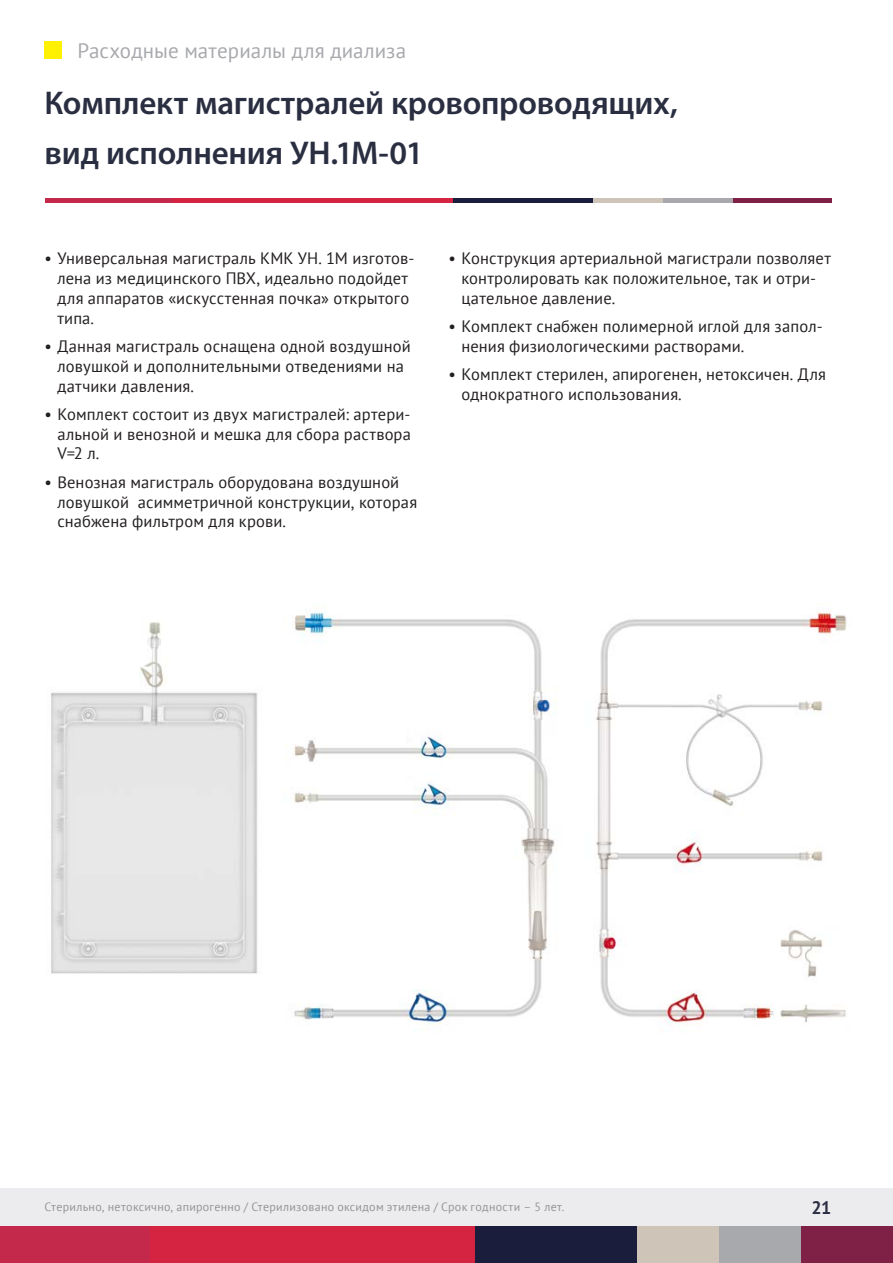
<style>
.page{position:relative;width:893px;height:1263px;background:#fff}
.page>*{position:absolute;margin:0;border:0;box-sizing:border-box;transform-origin:0 0}
.t1{font:600 33px "Myriad Pro";letter-spacing:-.005em;color:#2a2e41}
.t2{font:21px "PT Sans";color:#a8a9ad}
.t3{font:700 18px "PT Sans";color:#2a2e41}
.t4{font:16.5px/19.8px "PT Sans";letter-spacing:.01em;color:#231f20}
.t5{font:12px "PT Sans";letter-spacing:.02em;color:#939598}
</style>
<div class="page">
<div style="left:0;top:1226px;width:160px;height:37px;background:#c4284b"></div>
<div style="left:150px;top:1226px;width:162px;height:37px;background:#d52442"></div>
<div style="left:312px;top:1226px;width:163px;height:37px;background:#d52442"></div>
<div style="left:475px;top:1226px;width:163px;height:37px;background:#1a1d3b"></div>
<div style="left:638px;top:1226px;width:81px;height:37px;background:#cec4b7"></div>
<div style="left:800px;top:1226px;width:93px;height:37px;background:#7f2146"></div>
<div style="left:719px;top:1226px;width:81px;height:37px;background:#a8a9ad"></div>
<hr style="left:0;top:1226px;width:1px;height:37px;background:#7f2146">
<div style="left:0;top:1188px;width:893px;height:38px;background:#ececee"></div>
<div style="left:45px;top:42px;width:17px;height:17px;background:#fff101"></div>
<hr style="left:45px;top:198px;width:129px;height:4px;background:#c4284b">
<hr style="left:174px;top:198px;width:139px;height:4px;background:#d52442">
<hr style="left:313px;top:198px;width:140px;height:4px;background:#d52442">
<hr style="left:453px;top:198px;width:140px;height:4px;background:#1a1d3b">
<hr style="left:593px;top:198px;width:70px;height:4px;background:#cec4b7">
<hr style="left:733px;top:198px;width:98px;height:4px;background:#7f2146">
<hr style="left:663px;top:198px;width:70px;height:4px;background:#a8a9ad">
<img style="left:51px;top:607px;width:796px;height:420px">
<p class="t2" style="left:77px;top:37px;width:330px">Расходные материалы для диализа</p>
<h1 class="t1" style="left:45px;top:82px;width:635px">Комплект магистралей кровопроводящих,</h1>
<h1 class="t1" style="left:45px;top:131px;width:380px">вид исполнения УН.1М-01</h1>
<p class="t4" style="left:57px;top:248px;width:358px;text-indent:-13px">• Универсальная магистраль КМК УН. 1М изготов&shy;лена из медицинского ПВХ, идеально подойдет для аппаратов «искусстенная почка» открытого типа.</p>
<p class="t4" style="left:57px;top:336px;width:355px;text-indent:-13px">• Данная магистраль оснащена одной воздушной ловушкой и дополнительными отведениями на датчики давления.</p>
<p class="t4" style="left:57px;top:404px;width:355px;text-align:justify;text-indent:-13px">• Комплект состоит из двух магистралей: артери&shy;альной и венозной и мешка для сбора раствора V=2 л.</p>
<p class="t4" style="left:57px;top:472px;width:361px;text-indent:-13px">• Венозная магистраль оборудована воздушной ловушкой асимметричной конструкции, которая снабжена фильтром для крови.</p>
<p class="t4" style="left:461px;top:248px;width:371px;text-indent:-13px">• Конструкция артериальной магистрали позволяет контролировать как положительное, так и отри&shy;цательное давление.</p>
<p class="t4" style="left:461px;top:316px;width:363px;text-indent:-13px">• Комплект снабжен полимерной иглой для запол&shy;нения физиологическими растворами.</p>
<p class="t4" style="left:461px;top:364px;width:366px;text-indent:-13px">• Комплект стерилен, апирогенен, нетоксичен. Для однократного использования.</p>
<p class="t5" style="left:45px;top:1199px;width:521px">Стерильно, нетоксично, апирогенно / Стерилизовано оксидом этилена / Срок годности – 5 лет.</p>
<p class="t3" style="left:812px;top:1196px;width:21px">21</p>
</div>
